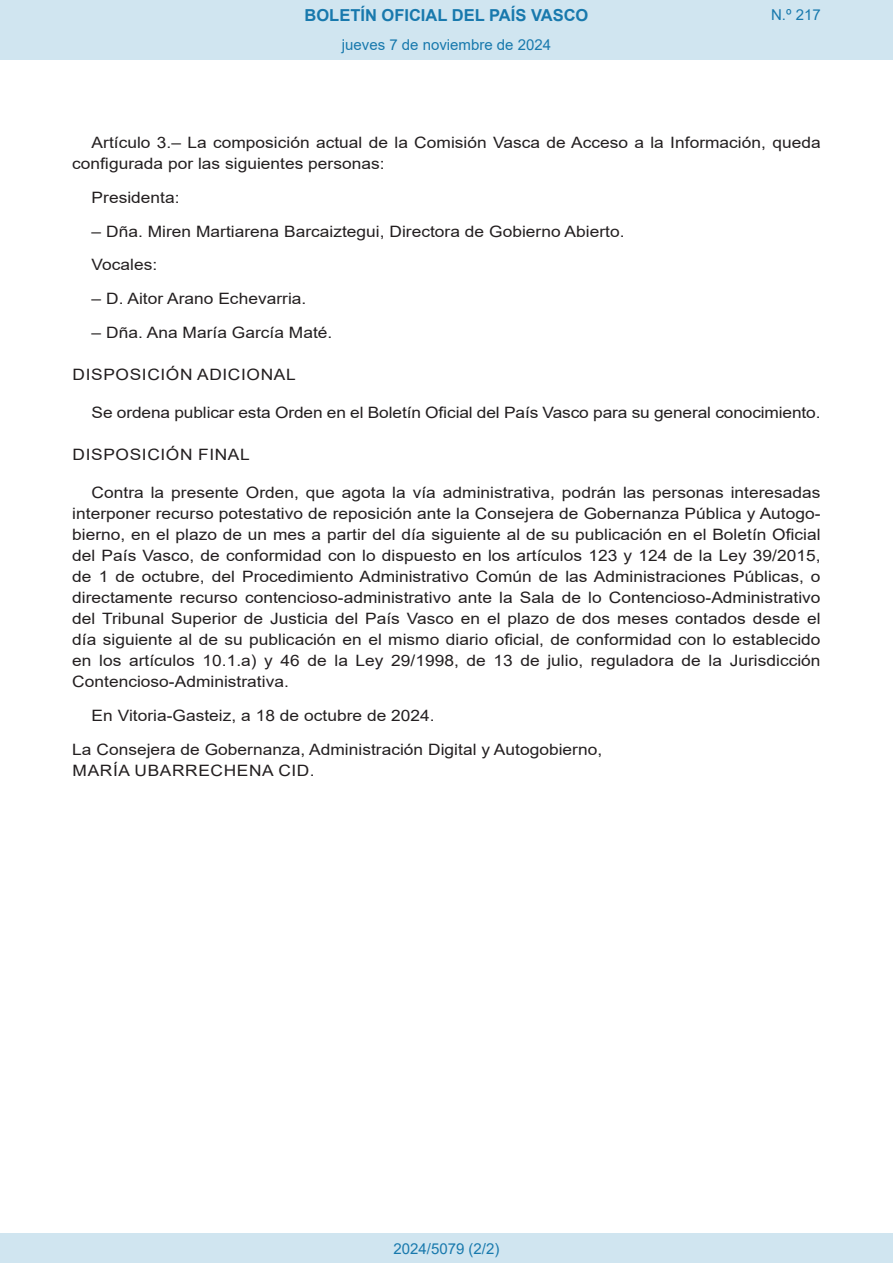
<style>
.page{position:relative;width:893px;height:1263px;background:#fff}
.page>*{position:absolute;margin:0;border:0;box-sizing:border-box;transform-origin:0 0}
.t1{font:700 16.5px "Arial";color:#1879ad}
.BOPVDetalle{font:15.6px/21px "Arial";color:#231f20;scale:1.11 1}
.BOPVFirmaPuesto{font:15.6px "Arial";color:#231f20;scale:1.11 1}
.BOPVFirmaLugFec{font:15.6px "Arial";color:#231f20;scale:1.11 1}
.BOPVDisposicion{font:15.6px "Arial";letter-spacing:.035em;color:#231f20;scale:1.11 1}
.BOPVFirmaNombre{font:15.6px "Arial";letter-spacing:.035em;color:#231f20;scale:1.11 1}
.Paginacion_Centro{font:15px "Arial";color:#1879ad}
</style>
<div class="page">
<div style="left:0;top:0;width:893px;height:60px;background:#d0e5f0"></div>
<div style="left:0;top:1233px;width:893px;height:30px;background:#d0e5f0"></div>
<p class="t1" style="left:305px;top:3px;width:285px">BOLETÍN OFICIAL DEL PAÍS VASCO</p>
<p class="Paginacion_Centro" style="left:342px;top:35px;width:211px">jueves 7 de noviembre de 2024</p>
<p class="Paginacion_Centro" style="left:771px;top:5px;width:51px">N.º 217</p>
<p class="BOPVDetalle" style="left:72px;top:132px;width:676px;text-indent:19px">Artículo 3.– La composición actual de la Comisión Vasca de Acceso a la Información, queda configurada por las siguientes personas:</p>
<p class="BOPVDetalle" style="left:92px;top:187px;width:81px">Presidenta:</p>
<p class="BOPVDetalle" style="left:92px;top:221px;width:482px">– Dña. Miren Martiarena Barcaiztegui, Directora de Gobierno Abierto.</p>
<p class="BOPVDetalle" style="left:92px;top:254px;width:61px">Vocales:</p>
<p class="BOPVDetalle" style="left:92px;top:288px;width:195px">– D. Aitor Arano Echevarria.</p>
<p class="BOPVDetalle" style="left:92px;top:322px;width:218px">– Dña. Ana María García Maté.</p>
<p class="BOPVDisposicion" style="left:73px;top:364px;width:202px">DISPOSICIÓN ADICIONAL</p>
<p class="BOPVDetalle" style="left:92px;top:402px;width:658px">Se ordena publicar esta Orden en el Boletín Oficial del País Vasco para su general conocimiento.</p>
<p class="BOPVDisposicion" style="left:73px;top:444px;width:161px">DISPOSICIÓN FINAL</p>
<p class="BOPVDetalle" style="left:72px;top:482px;width:676px;text-align:justify;text-indent:19px">Contra la presente Orden, que agota la vía administrativa, podrán las personas interesadas interponer recurso potestativo de reposición ante la Consejera de Gobernanza Pública y Autogo&shy;bierno, en el plazo de un mes a partir del día siguiente al de su publicación en el Boletín Oficial del País Vasco, de conformidad con lo dispuesto en los artículos 123 y 124 de la Ley 39/2015, de 1 de octubre, del Procedimiento Administrativo Común de las Administraciones Públicas, o directamente recurso contencioso-administrativo ante la Sala de lo Contencioso-Administrativo del Tribunal Superior de Justicia del País Vasco en el plazo de dos meses contados desde el día siguiente al de su publicación en el mismo diario oficial, de conformidad con lo establecido en los artículos 10.1.a) y 46 de la Ley 29/1998, de 13 de julio, reguladora de la Jurisdicción Contencioso-Administrativa.</p>
<p class="BOPVFirmaLugFec" style="left:92px;top:705px;width:311px">En Vitoria-Gasteiz, a 18 de octubre de 2024.</p>
<p class="BOPVFirmaPuesto" style="left:72px;top:739px;width:479px">La Consejera de Gobernanza, Administración Digital y Autogobierno,</p>
<p class="BOPVFirmaNombre" style="left:73px;top:760px;width:220px">MARÍA UBARRECHENA CID.</p>
<p class="Paginacion_Centro" style="left:393px;top:1238px;width:107px">2024/5079 (2/2)</p>
</div>
